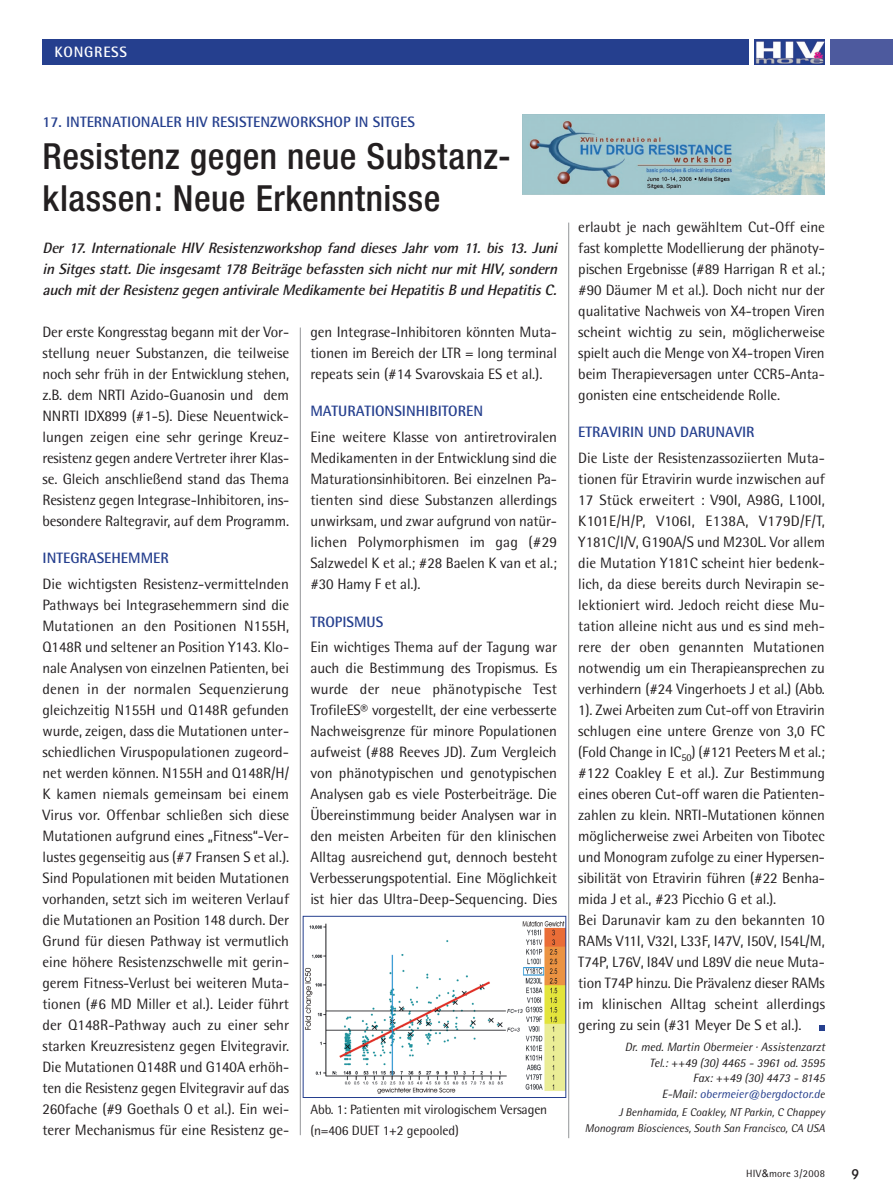
<style>
.page{position:relative;width:893px;height:1191px;background:#fff}
.page>*{position:absolute;margin:0;border:0;box-sizing:border-box;transform-origin:0 0}
.Überschrift{font:500 condensed 36px/42px "Helvetica Neue";letter-spacing:.015em;color:#231f20}
.Fliesstext{font:15px/21px "Rotis Semi Sans";letter-spacing:-.01em;color:#231f20;text-align:justify}
.medizin_Anfang{font:italic 700 15px/21px "Rotis Semi Sans";color:#231f20;text-align:justify}
.Fliesstext-2{font:700 15px "Rotis Semi Sans";color:#253f8e}
.zwischen_Titel_med{font:700 15px "Rotis Semi Sans";color:#253f8e}
.Rubriken{font:700 15px "Rotis Semi Sans";letter-spacing:.05em;color:#fff}
.t1{font:600 15px "Corporate S";color:#231f20}
.BU_s_schwarz{font:13.5px/21px "Rotis Semi Sans";letter-spacing:-.01em;color:#231f20}
.Quelle_Text{font:italic 12px/15.5px "Rotis Semi Sans";color:#231f20;text-align:right}
.Fliesstext-3{font:italic 12px "Rotis Semi Sans";color:#231f20}
.t2{font:italic 11.25px "Rotis Semi Sans";color:#231f20}
.t3{font:10.5px "Rotis Semi Sans";letter-spacing:.02em;color:#231f20}
.s1{color:#253f8e}
.s2{font-size:11.25px}
.s3{font-family:"Arial"}
</style>
<div class="page">
<div style="left:831px;top:39px;width:62px;height:25px;background:#4d5a9e"></div>
<div style="left:43px;top:39px;width:705px;height:25px;background:#253f8e"></div>
<img style="left:755px;top:40px;width:70px;height:24px">
<hr style="left:300px;top:327px;width:1px;height:808px;background:#939598">
<hr style="left:568px;top:223px;width:1px;height:915px;background:#939598">
<img style="left:523px;top:114px;width:302px;height:81px">
<img style="left:305px;top:921px;width:259px;height:173px">
<svg style="left:820px;top:1025px;width:5px;height:5px"></svg>
<p class="Rubriken" style="left:55px;top:43px;width:74px">KONGRESS</p>
<p class="zwischen_Titel_med" style="left:43px;top:112px;width:374px">17. INTERNATIONALER HIV RESISTENZWORKSHOP I N SITGES</p>
<p class="Überschrift" style="left:43px;top:135px;width:470px">Resistenz gegen neue Substanz&shy;klassen: Neue Erkenntnisse</p>
<p class="medizin_Anfang" style="left:43px;top:237px;width:520px">Der 17. Internationale HIV Resistenzworkshop fand dieses Jahr vom 11. bis 13. Juni in Sitgesstatt.Dieinsgesamt178 Beiträgebefassten sich nichtnurmitHIV,sondern auch mitderResistenzgegen antiviraleMedikamentebeiHepatitisB und HepatitisC.</p>
<p class="Fliesstext" style="left:43px;top:321px;width:248px">Der erste Kongresstag begann mit der Vor&shy;stellung neuer Substanzen, die teilweise noch sehr früh in der Entwicklung stehen, z.B. dem NRTI Azido-Guanosin und dem NNRTI IDX899 (#1-5). Diese Neuentwick&shy;lungen zeigen eine sehr geringe Kreuz&shy;resistenz gegen andere Vertreter ihrer Klas&shy;se. Gleich anschließend stand das Thema Resistenz gegen Integrase-Inhibitoren, ins&shy;besondere Raltegravir, auf dem Programm.</p>
<p class="Fliesstext-2" style="left:43px;top:549px;width:128px">INTEGRASEH EMM ER</p>
<p class="Fliesstext" style="left:43px;top:573px;width:248px">Die wichtigsten Resistenz-vermittelnden Pathways bei Integrasehemmern sind die Mutationen an den Positionen N155H, Q148R und seltener an Position Y143. Klo&shy;nale Analysen von einzelnen Patienten, bei denen in der normalen Sequenzierung gleichzeitig N155H und Q148R gefunden wurde, zeigen, dass die Mutationen unter&shy;schiedlichen Viruspopulationen zugeord&shy;net werden können. N155H and Q148R/H/ K kamen niemals gemeinsam bei einem Virus vor. Offenbar schließen sich diese Mutationen aufgrund eines „Fitness“-Ver&shy;lustes gegenseitig aus (#7 Fransen S et al.).<br>Sind Populationen mit beiden Mutationen vorhanden, setzt sich im weiteren Verlauf die Mutationen an Position 148 durch. Der Grund für diesen Pathway ist vermutlich eine höhere Resistenzschwelle mit gerin&shy;gerem Fitness-Verlust bei weiteren Muta&shy;tionen (#6 MD Miller et al.). Leider führt der Q148R-Pathway auch zu einer sehr starken Kreuzresistenz gegen Elvitegravir.<br>Die Mutationen Q148R und G140A erhöh&shy;ten die Resistenz gegen Elvitegravir auf das 260fache (#9 Goethals O et al.). Ein wei&shy;terer Mechanismus für eine Resistenz ge-</p>
<p class="Fliesstext" style="left:310px;top:321px;width:248px">gen Integrase-Inhibitoren könnten Muta&shy;tionen im Bereich der LTR = long terminal repeats sein (#14 Svarovskaia ES et al.).</p>
<p class="Fliesstext-2" style="left:310px;top:402px;width:113px">MATURATIONSI NHIBI</p>
<p class="Fliesstext-2" style="left:442px;top:402px;width:43px">TOREN</p>
<p class="Fliesstext" style="left:310px;top:426px;width:248px">Eine weitere Klasse von antiretroviralen Medikamenten in der Entwicklung sind die Maturationsinhibitoren. Bei einzelnen Pa&shy;tienten sind diese Substanzen allerdings unwirksam, und zwar aufgrund von natür&shy;lichen Polymorphismen im gag (#29<br>Salzwedel K et al.; #28 Baelen K van et al.; #30 Hamy F et al.).</p>
<p class="Fliesstext-2" style="left:310px;top:612px;width:74px">TROPISM US</p>
<p class="Fliesstext" style="left:310px;top:636px;width:248px">Ein wichtiges Thema auf der Tagung war auch die Bestimmung des Tropismus. Es wurde der neue phänotypische Test TrofileES® vorgestellt, der eine verbesserte Nachweisgrenze für minore Populationen aufweist (#88 Reeves JD). Zum Vergleich von phänotypischen und genotypischen Analysen gab es viele Posterbeiträge. Die Übereinstimmung beider Analysen war in den meisten Arbeiten für den klinischen Alltag ausreichend gut, dennoch besteht Verbesserungspotential. Eine Möglichkeit ist hier das Ultra-Deep-Sequencing. Dies</p>
<p class="BU_s_schwarz" style="left:310px;top:1099px;width:238px">Abb. 1: Patienten mit virologischem Versagen (n=406 DUET 1+2 gepooled)</p>
<p class="Fliesstext" style="left:578px;top:216px;width:248px">erlaubt je nach gewähltem Cut-Off eine fast komplette Modellierung der phänoty&shy;pischen Ergebnisse (#89 Harrigan R et al.; #90 Däumer M et al.). Doch nicht nur der qualitative Nachweis von X4-tropen Viren scheint wichtig zu sein, möglicherweise spielt auch die Menge von X4-tropen Viren beim Therapieversagen unter CCR5-Anta&shy;gonisten eine entscheidende Rolle.</p>
<p class="Fliesstext-2" style="left:578px;top:423px;width:178px">ETRAVI RI N UND DARUNAVI R</p>
<p class="Fliesstext" style="left:578px;top:447px;width:248px">Die Liste der Resistenzassoziierten Muta&shy;tionen für Etravirin wurde inzwischen auf 17 Stück erweitert : V90I, A98G, L100I, K101E/H/P, V106I, E138A, V179D/F/T, Y181C/I/V, G190A/S und M230L. Vor allem die Mutation Y181C scheint hier bedenk&shy;lich, da diese bereits durch Nevirapin se&shy;lektioniert wird. Jedoch reicht diese Mu&shy;tation alleine nicht aus und es sind meh&shy;rere der oben genannten Mutationen notwendig um ein Therapieansprechen zu verhindern (#24 Vingerhoets J et al.) (Abb.<br>1). Zwei Arbeiten zum Cut-off von Etravirin schlugen eine untere Grenze von 3,0 FC (Fold Change in IC<sub>50</sub>) (#121 Peeters M et al.; #122 Coakley E et al.). Zur Bestimmung eines oberen Cut-off waren die Patienten&shy;zahlen zu klein. NRTI-Mutationen können möglicherweise zwei Arbeiten von Tibotec und Monogram zufolge zu einer Hypersen&shy;sibilität von Etravirin führen (#22 Benha&shy;mida J et al., #23 Picchio G et al.).</p>
<p class="Fliesstext" style="left:578px;top:909px;width:248px">Bei Darunavir kam zu den bekannten 10<br>RAMs V11I, V32I, L33F, I47V, I50V, I54L/M, T74P, L76V, I84V und L89V die neue Muta&shy;tion T74P hinzu. Die Prävalenz dieser RAMs im klinischen Alltag scheint allerdings gering zu sein (#31 Meyer De S et al.).</p>
<p class="Fliesstext-3" style="left:625px;top:1039px;width:202px">Dr. med. Martin Obermeier · Assistenzarzt</p>
<p class="Quelle_Text" style="left:649px;top:1054px;width:177px">Tel.: ++49 (30) 4465 - 3961 od. 3595</p>
<p class="Quelle_Text" style="left:662px;top:1070px;width:165px">Fax: ++49 (30) 4473 - 8145<br>E-Mail: <span class="s1">obermeier@bergdoctor.d</span><span class="s2">e</span></p>
<p class="t2" style="left:619px;top:1105px;width:208px">J Benhamida, E Coakley, NT Parkin, C Chappey</p>
<p class="t2" style="left:585px;top:1121px;width:242px">Monogram Biosciences, South San Francisco, CA USA</p>
<p class="t3" style="left:746px;top:1167px;width:80px">HIV<span class="s3">&amp;</span>more 3/2008</p>
<p class="t1" style="left:851px;top:1165px;width:10px">9</p>
</div>
